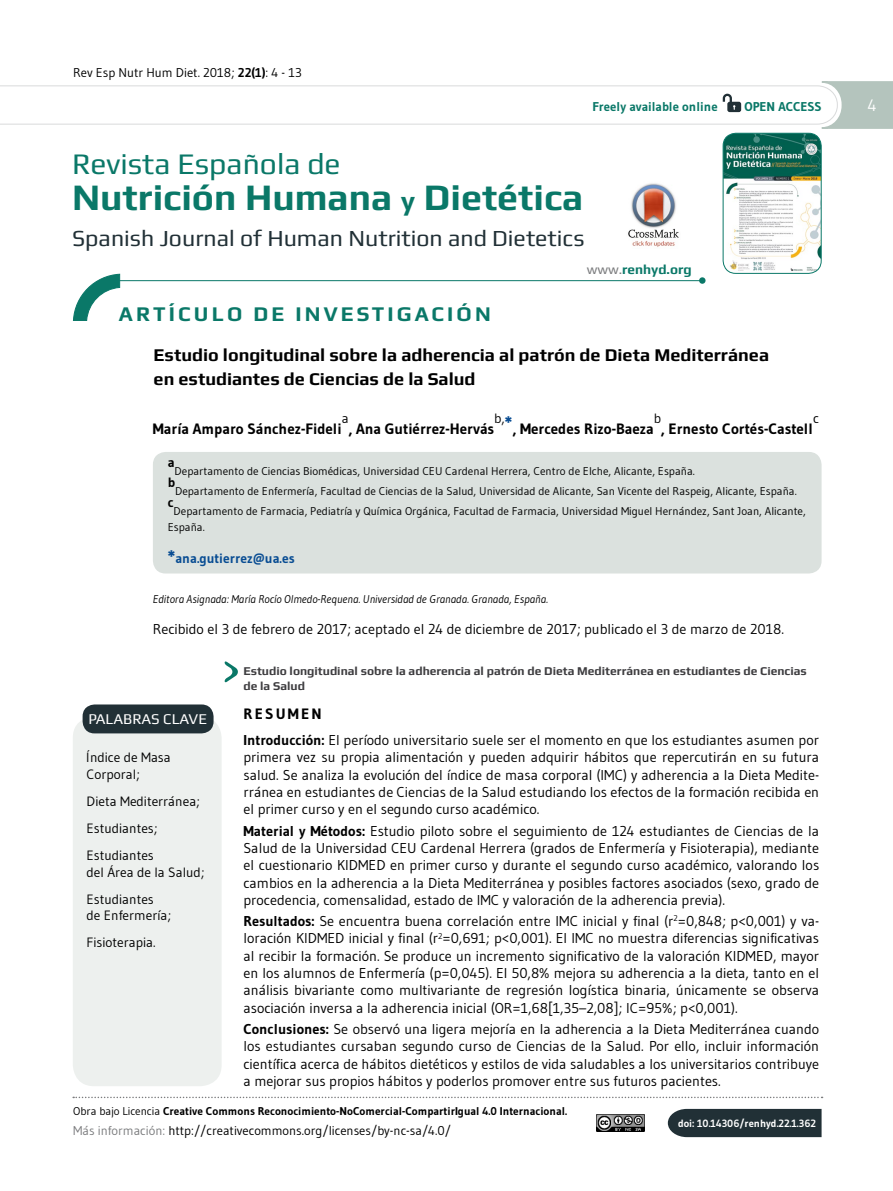
<style>
.page{position:relative;width:893px;height:1191px;background:#fff}
.page>*{position:absolute;margin:0;border:0;box-sizing:border-box;transform-origin:0 0}
.t1{font:700 37.5px "Play";color:#0a7868}
.t2{font:30px "Play";color:#0a7868}
.t3{font:23.1px "Play";color:#213036}
.t4{font:700 21px "Play";letter-spacing:.15em;color:#0a7868}
.t5{font:700 18px/24px "Play";color:#000}
.t6{font:16.5px "Gudea";color:#fff}
.t7{font:700 15px "Gudea";color:#000}
.t8{font:15px "Play";color:#fff}
.t9{font:700 15px "Gudea";letter-spacing:.15em;color:#000}
.t10{font:14.25px/17.2px "Gudea";color:#000;text-align:justify}
.t11{font:13.5px/27.2px "Gudea";color:#000}
.t12{font:700 13.5px "Gudea";color:#094d93}
.t13{font:700 13.5px "Play";color:#0a7868}
.t14{font:700 13.5px "Gudea";color:#000}
.t15{font:12.75px "Gudea";color:#000}
.t16{font:700 12.75px "Gudea";color:#0a7868}
.t17{font:700 12px/14.4px "Play";color:#3e3d40}
.t18{font:11.25px/15.8px "Gudea";color:#000}
.t19{font:700 11.25px "Gudea";color:#000}
.t20{font:italic 11.25px "Gudea";color:#000}
.t21{font:700 10.5px "Gudea";color:#fff}
.s1{font-weight:700}
.s2{font-size:27px}
.s3{font-weight:400;color:#7b7c7e}
.s4{font-size:18px}
.s5{font-weight:400}
.s6{color:#7b7c7e}
</style>
<div class="page">
<svg style="left:668px;top:1108px;width:154px;height:29px;background:#2d3c41"></svg>
<img style="left:723px;top:133px;width:98px;height:140px">
<div style="left:723px;top:133px;width:99px;height:141px;border:1px solid #0a7868;border-radius:13px"></div>
<div style="left:73px;top:716px;width:149px;height:370px;background:#edf0ee;border-radius:21px"></div>
<div style="left:83px;top:704px;width:131px;height:29px;background:#213036;border-radius:12px"></div>
<svg style="left:73px;top:1096px;width:750px;height:2px"></svg>
<hr style="left:106px;top:280px;width:595px;height:1px;background:#0a7868">
<svg style="left:72px;top:273px;width:49px;height:48px"></svg>
<div style="left:699px;top:277px;width:6px;height:7px;background:#0a7868;border-radius:50%"></div>
<svg style="left:225px;top:661px;width:13px;height:22px"></svg>
<div style="left:153px;top:452px;width:669px;height:121px;background:#dbe1de;border-radius:13px"></div>
<svg style="left:0;top:81px;width:893px;height:48px"></svg>
<img style="left:597px;top:1115px;width:47px;height:16px">
<img style="left:628px;top:183px;width:51px;height:64px">
<p class="t15" style="left:73px;top:65px;width:230px">Rev Esp Nutr Hum Diet. 2018; <span class="s1">22(1)</span>: 4 - 13</p>
<p class="t16" style="left:592px;top:99px;width:127px">Freely available online</p>
<p class="t16" style="left:744px;top:98px;width:79px">OPEN ACCESS</p>
<h2 class="t2" style="left:72px;top:146px;width:270px">Revista Española de</h2>
<h1 class="t1" style="left:72px;top:175px;width:513px">Nutrición Humana <span class="s2">y</span> Dietética</h1>
<h3 class="t3" style="left:72px;top:224px;width:514px">Spanish Journal of Human Nutrition and Dietetics</h3>
<h3 class="t4" style="left:119px;top:301px;width:373px">ARTÍCULO DE INVESTIGACIÓN</h3>
<p class="t13" style="left:587px;top:262px;width:106px"><span class="s3">www.</span>renhyd.org</p>
<p class="t5" style="left:154px;top:342px;width:617px">Estudio longitudinal sobre la adherencia al patrón de Dieta Mediterránea en estudiantes de Ciencias de la Salud</p>
<p class="t7" style="left:153px;top:419px;width:190px">María Amparo Sánchez-Fideli</p>
<p class="t11" style="left:342px;top:404px;width:8px">a</p>
<p class="t7" style="left:349px;top:419px;width:307px">, Ana Gutiérrez-Hervás<sup>b,</sup><sup>*</sup>, Mercedes Rizo-Baeza</p>
<p class="t11" style="left:654px;top:404px;width:9px">b</p>
<p class="t11" style="left:813px;top:404px;width:7px">c</p>
<p class="t7" style="left:661px;top:419px;width:153px">, Ernesto Cortés-Castell</p>
<p class="t14" style="left:168px;top:454px;width:8px">a</p>
<p class="t18" style="left:175px;top:463px;width:522px">Departamento de Ciencias Biomédicas, Universidad CEU Cardenal Herrera, Centro de Elche, Alicante, España.</p>
<p class="t14" style="left:168px;top:474px;width:9px">b</p>
<p class="t18" style="left:175px;top:483px;width:623px">Departamento de Enfermería, Facultad de Ciencias de la Salud, Universidad de Alicante, San Vicente del Raspeig, Alicante, España.</p>
<p class="t14" style="left:168px;top:494px;width:7px">c</p>
<p class="t18" style="left:168px;top:503px;width:640px;text-indent:6px">Departamento de Farmacia, Pediatría y Química Orgánica, Facultad de Farmacia, Universidad Miguel Hernández, Sant Joan, Alicante,<br>España.</p>
<p class="t12" style="left:168px;top:550px;width:128px"><span class="s4">*</span>ana.gutierrez@ua.es</p>
<p class="t20" style="left:153px;top:591px;width:397px">Editora Asignada: María Rocío Olmedo-Requena. Universidad de Granada. Granada, España.</p>
<p class="t10" style="left:153px;top:620px;width:633px">Recibido el 3 de febrero de 2017; aceptado el 24 de diciembre de 2017; publicado el 3 de marzo de 2018.</p>
<p class="t8" style="left:88px;top:710px;width:120px">PALABRAS CLAVE</p>
<p class="t11" style="left:87px;top:749px;width:86px;line-height:16.5px">Índice de Masa<br>Corporal;</p>
<p class="t11" style="left:87px;top:787px;width:115px">Dieta Mediterránea;<br>Estudiantes;<br>Estudiantes</p>
<p class="t11" style="left:87px;top:858px;width:119px">del Área de la Salud;<br>Estudiantes</p>
<p class="t11" style="left:87px;top:901px;width:86px">de Enfermería;<br>Fisioterapia.</p>
<p class="t17" style="left:243px;top:663px;width:565px">Estudio longitudinal sobre la adherencia al patrón de Dieta Mediterránea en estudiantes de Ciencias de la Salud</p>
<p class="t9" style="left:243px;top:704px;width:80px">RESUMEN</p>
<p class="t10" style="left:243px;top:731px;width:577px"><span class="s1">Introducción:</span> El período universitario suele ser el momento en que los estudiantes asumen por primera vez su propia alimentación y pueden adquirir hábitos que repercutirán en su futura salud. Se analiza la evolución del índice de masa corporal (IMC) y adherencia a la Dieta Medite&shy;rránea en estudiantes de Ciencias de la Salud estudiando los efectos de la formación recibida en el primer curso y en el segundo curso académico.</p>
<p class="t10" style="left:243px;top:822px;width:577px"><span class="s1">Material y Métodos:</span> Estudio piloto sobre el seguimiento de 124 estudiantes de Ciencias de la Salud de la Universidad CEU Cardenal Herrera (grados de Enfermería y Fisioterapia), mediante el cuestionario KIDMED en primer curso y durante el segundo curso académico, valorando los cambios en la adherencia a la Dieta Mediterránea y posibles factores asociados (sexo, grado de procedencia, comensalidad, estado de IMC y valoración de la adherencia previa).</p>
<p class="t10" style="left:243px;top:912px;width:577px"><span class="s1">Resultados:</span> Se encuentra buena correlación entre IMC inicial y final (r<sup>2</sup>=0,848; p&lt;0,001) y va&shy;loración KIDMED inicial y final (r<sup>2</sup>=0,691; p&lt;0,001). El IMC no muestra diferencias significativas al recibir la formación. Se produce un incremento significativo de la valoración KIDMED, mayor en los alumnos de Enfermería (p=0,045). El 50,8% mejora su adherencia a la dieta, tanto en el análisis bivariante como multivariante de regresión logística binaria, únicamente se observa asociación inversa a la adherencia inicial (OR=1,68[1,35–2,08]; IC=95%; p&lt;0,001).</p>
<p class="t10" style="left:243px;top:1020px;width:577px"><span class="s1">Conclusiones:</span> Se observó una ligera mejoría en la adherencia a la Dieta Mediterránea cuando los estudiantes cursaban segundo curso de Ciencias de la Salud. Por ello, incluir información científica acerca de hábitos dietéticos y estilos de vida saludables a los universitarios contribuye a mejorar sus propios hábitos y poderlos promover entre sus futuros pacientes.</p>
<p class="t19" style="left:73px;top:1104px;width:495px"><span class="s5">Obra bajo Licencia</span> Creative Commons Reconocimiento-NoComercial-CompartirIgual 4.0 Internacional.</p>
<p class="t15" style="left:73px;top:1122px;width:379px"><span class="s6">Más información:</span> http://creativecommons.org/licenses/by-nc-sa/4.0/</p>
<p class="t21" style="left:678px;top:1117px;width:139px">doi: 10.14306/renhyd.22.1.362</p>
<p class="t6" style="left:868px;top:95px;width:10px">4</p>
</div>
